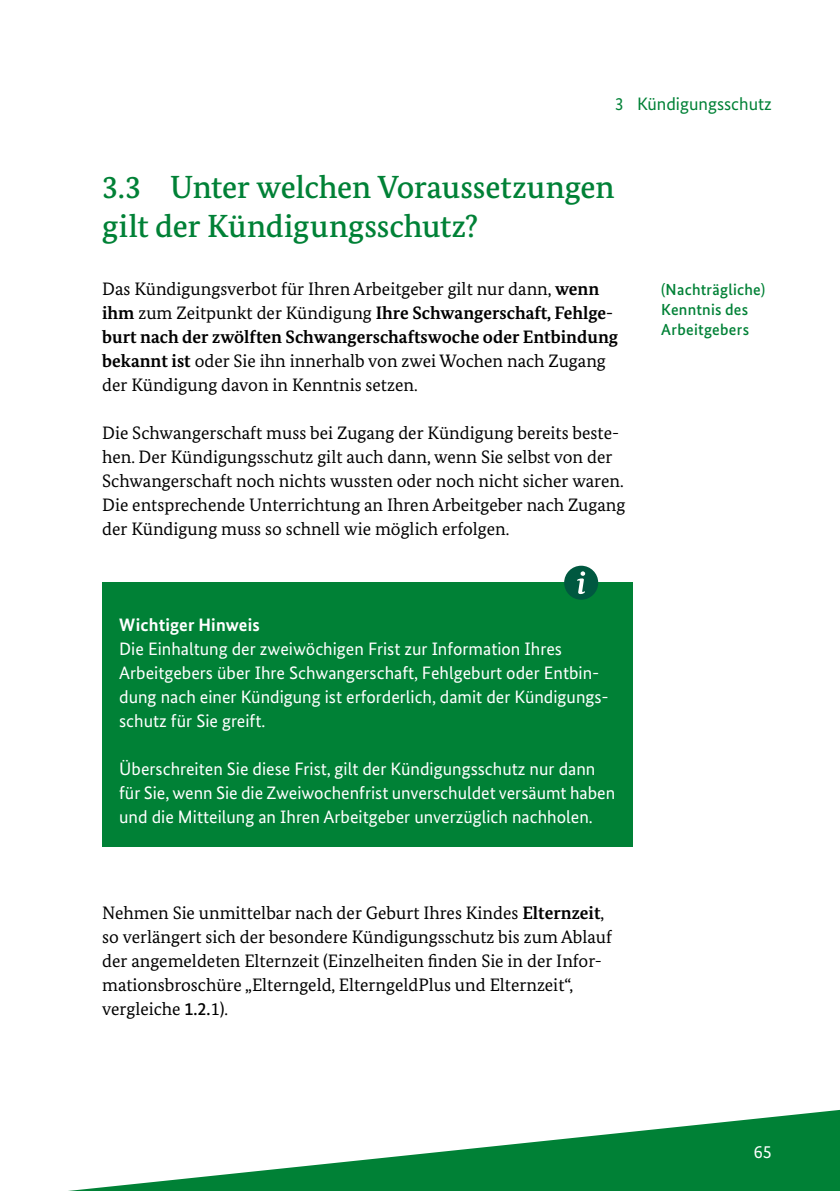
<style>
.page{position:relative;width:840px;height:1191px;background:#fff}
.page>*{position:absolute;margin:0;border:0;box-sizing:border-box;transform-origin:0 0}
.t1{font:500 32px/38px "Bundes Serif";letter-spacing:-.005em;color:#008136}
.t2{font:18px/24px "Bundes Serif";color:#000}
.t3{font:18px/24px "Bundes Sans";color:#fff}
.t4{font:18px "Bundes Sans";color:#008136}
.t5{font:700 18px "Bundes Sans";letter-spacing:.01em;color:#fff}
.t6{font:500 16px/20px "Bundes Sans";letter-spacing:.015em;color:#008136}
.s1{font-weight:700}
.s2{font-family:"Bundes Sans";font-weight:500}
</style>
<div class="page">
<svg style="left:68px;top:1110px;width:771px;height:81px"></svg>
<div style="left:102px;top:583px;width:530px;height:263px;background:#008136"></div>
<div style="left:564px;top:566px;width:34px;height:34px;background:#005840;border-radius:50%"></div>
<svg style="left:577px;top:571px;width:8px;height:23px"></svg>
<p class="t4" style="left:614px;top:93px;width:158px">3 Kündigungsschutz</p>
<h2 class="t1" style="left:102px;top:168px;width:513px">3.3 Unter welchen Voraussetzungen gilt der Kündigungsschutz?</h2>
<p class="t2" style="left:102px;top:276px;width:517px">Das Kündigungsverbot für Ihren Arbeitgeber gilt nur dann, <span class="s1">wenn ihm</span> zum Zeitpunkt der Kündigung <span class="s1">Ihre Schwangerschaft, Fehlge&shy;burt nach der zwölften Schwangerschaftswoche oder Entbindung bekannt ist</span> oder Sie ihn innerhalb von zwei Wochen nach Zugang der Kündigung davon in Kenntnis setzen.</p>
<p class="t2" style="left:102px;top:420px;width:524px">Die Schwangerschaft muss bei Zugang der Kündigung bereits beste&shy;hen. Der Kündigungsschutz gilt auch dann, wenn Sie selbst von der Schwangerschaft noch nichts wussten oder noch nicht sicher waren.<br>Die entsprechende Unterrichtung an Ihren Arbeitgeber nach Zugang der Kündigung muss so schnell wie möglich erfolgen.</p>
<h3 class="t5" style="left:119px;top:613px;width:142px">Wichtiger Hinweis</h3>
<p class="t3" style="left:119px;top:636px;width:490px">Die Einhaltung der zweiwöchigen Frist zur Information Ihres Arbeitgebers über Ihre Schwangerschaft, Fehlgeburt oder Entbin&shy;dung nach einer Kündigung ist erforderlich, damit der Kündigungs&shy;schutz für Sie greift.</p>
<p class="t3" style="left:119px;top:756px;width:497px">Überschreiten Sie diese Frist, gilt der Kündigungsschutz nur dann für Sie, wenn Sie die Zweiwochenfrist unverschuldet versäumt haben und die Mitteilung an Ihren Arbeitgeber unverzüglich nachholen.</p>
<p class="t2" style="left:102px;top:900px;width:511px">Nehmen Sie unmittelbar nach der Geburt Ihres Kindes <span class="s1">Elternzeit</span>, so verlängert sich der besondere Kündigungsschutz bis zum Ablauf der angemeldeten Elternzeit (Einzelheiten finden Sie in der Infor&shy;mationsbroschüre „Elterngeld, ElterngeldPlus und Elternzeit“, vergleiche <span class="s2">1.2.</span>1).</p>
<p class="t6" style="left:660px;top:279px;width:105px">(Nachträgliche)<br>Kenntnis des<br>Arbeitgebers</p>
<p class="t3" style="left:753px;top:1139px;width:19px">65</p>
</div>
